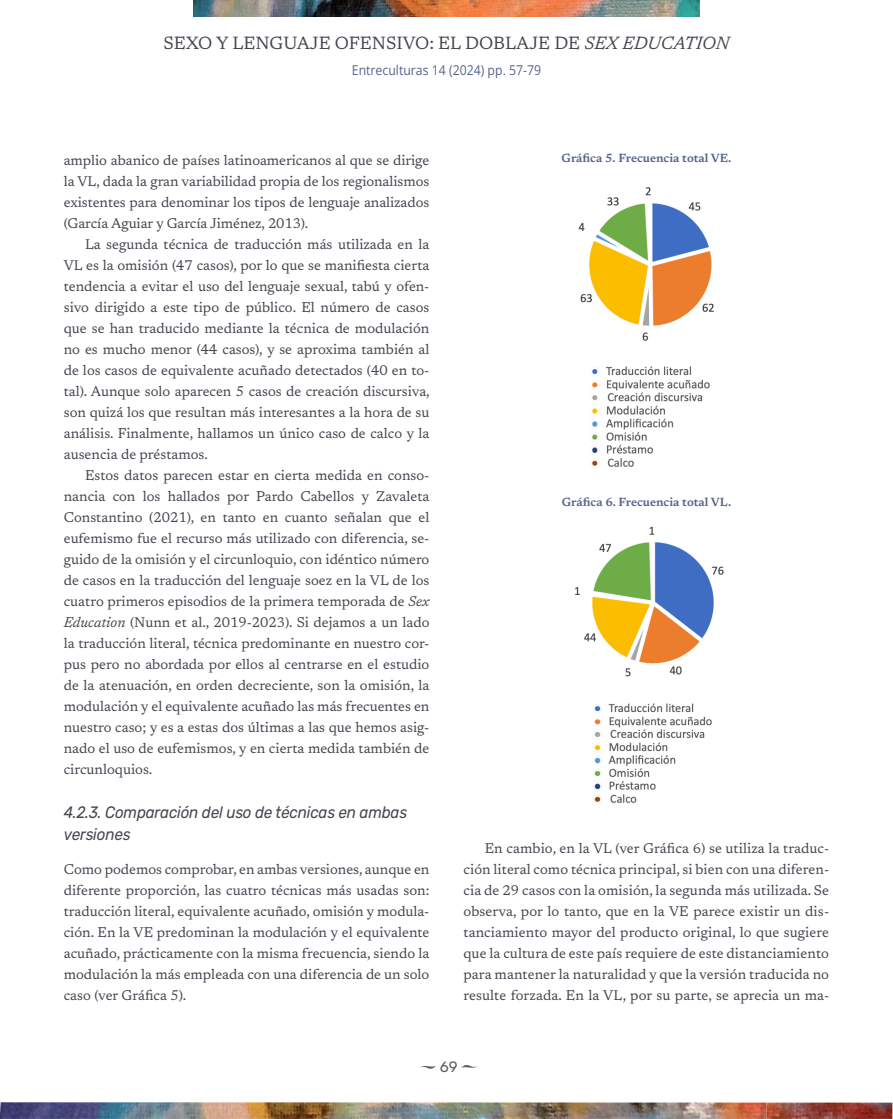
<style>
.page{position:relative;width:893px;height:1119px;background:#fff}
.page>*{position:absolute;margin:0;border:0;box-sizing:border-box;transform-origin:0 0}
.t1{font:18px "Newsreader";color:#4a4551}
._1_1_1__SUB_SUB-EPIG{font:italic 16.5px/22.5px "Rubik";letter-spacing:-.01em;color:#4a4551;scale:.92 1}
.t2{font:15px "Rubik";color:#635d69}
.TEXTO{font:14.25px/21px "Newsreader";color:#4a4551;text-align:justify}
.PRIMER_PARRAFO{font:14.25px/21px "Newsreader";letter-spacing:-.005em;color:#4a4551;text-align:justify}
.t3{font:13.5px "Open Sans";color:#56648d;scale:.91 1}
.NOMBRE_imagen{font:600 12px "Newsreader";color:#56648d}
.s1{font-style:italic}
</style>
<div class="page">
<img style="left:0;top:1102px;width:892px;height:16px">
<img style="left:194px;top:0;width:505px;height:16px">
<svg style="left:461px;top:1065px;width:17px;height:3px"></svg>
<svg style="left:420px;top:1066px;width:16px;height:3px"></svg>
<img style="left:575px;top:526px;width:149px;height:278px">
<img style="left:578px;top:187px;width:136px;height:281px">
<p class="t1" style="left:163px;top:31px;width:567px">SEXO Y LENGUAJE OFENSIVO: EL DOBLAJE DE <span class="s1">SEX EDUCATION</span></p>
<p class="t3" style="left:352px;top:60px;width:210px">Entreculturas 14 (2024) pp. 57-79</p>
<p class="PRIMER_PARRAFO" style="left:64px;top:149px;width:367px">amplio abanico de países latinoamericanos al que se dirige la VL, dada la gran variabilidad propia de los regionalismos existentes para denominar los tipos de lenguaje analizados (García Aguiar y García Jiménez, 2013).</p>
<p class="TEXTO" style="left:64px;top:233px;width:368px;text-indent:21px">La segunda técnica de traducción más utilizada en la VL es la omisión (47 casos), por lo que se manifiesta cierta tendencia a evitar el uso del lenguaje sexual, tabú y ofen&shy;sivo dirigido a este tipo de público. El número de casos que se han traducido mediante la técnica de modulación no es mucho menor (44 casos), y se aproxima también al de los casos de equivalente acuñado detectados (40 en to&shy;tal). Aunque solo aparecen 5 casos de creación discursiva, son quizá los que resultan más interesantes a la hora de su análisis. Finalmente, hallamos un único caso de calco y la ausencia de préstamos.</p>
<p class="TEXTO" style="left:64px;top:464px;width:367px;text-indent:21px">Estos datos parecen estar en cierta medida en conso&shy;nancia con los hallados por Pardo Cabellos y Zavaleta Constantino (2021), en tanto en cuanto señalan que el eufemismo fue el recurso más utilizado con diferencia, se&shy;guido de la omisión y el circunloquio, con idéntico número de casos en la traducción del lenguaje soez en la VL de los cuatro primeros episodios de la primera temporada de <span class="s1">Sex Education</span> (Nunn et al., 2019-2023). Si dejamos a un lado la traducción literal, técnica predominante en nuestro cor&shy;pus pero no abordada por ellos al centrarse en el estudio de la atenuación, en orden decreciente, son la omisión, la modulación y el equivalente acuñado las más frecuentes en nuestro caso; y es a estas dos últimas a las que hemos asig&shy;nado el uso de eufemismos, y en cierta medida también de circunloquios.</p>
<p class="_1_1_1__SUB_SUB-EPIG" style="left:64px;top:801px;width:375px">4.2.3. Comparación del uso de técnicas en ambas versiones</p>
<p class="PRIMER_PARRAFO" style="left:64px;top:858px;width:367px">Como podemos comprobar, en ambas versiones, aunque en diferente proporción, las cuatro técnicas más usadas son: traducción literal, equivalente acuñado, omisión y modula&shy;ción. En la VE predominan la modulación y el equivalente acuñado, prácticamente con la misma frecuencia, siendo la modulación la más empleada con una diferencia de un solo caso (ver Gráfica 5).</p>
<p class="NOMBRE_imagen" style="left:562px;top:149px;width:171px">Gráfica 5. Frecuencia total VE.</p>
<p class="NOMBRE_imagen" style="left:562px;top:493px;width:171px">Gráfica 6. Frecuencia total VL.</p>
<p class="TEXTO" style="left:463px;top:836px;width:367px;text-indent:21px">En cambio, en la VL (ver Gráfica 6) se utiliza la traduc&shy;ción literal como técnica principal, si bien con una diferen&shy;cia de 29 casos con la omisión, la segunda más utilizada. Se observa, por lo tanto, que en la VE parece existir un dis&shy;tanciamiento mayor del producto original, lo que sugiere que la cultura de este país requiere de este distanciamiento para mantener la naturalidad y que la versión traducida no resulte forzada. En la VL, por su parte, se aprecia un ma-</p>
<p class="t2" style="left:440px;top:1057px;width:19px">69</p>
</div>
